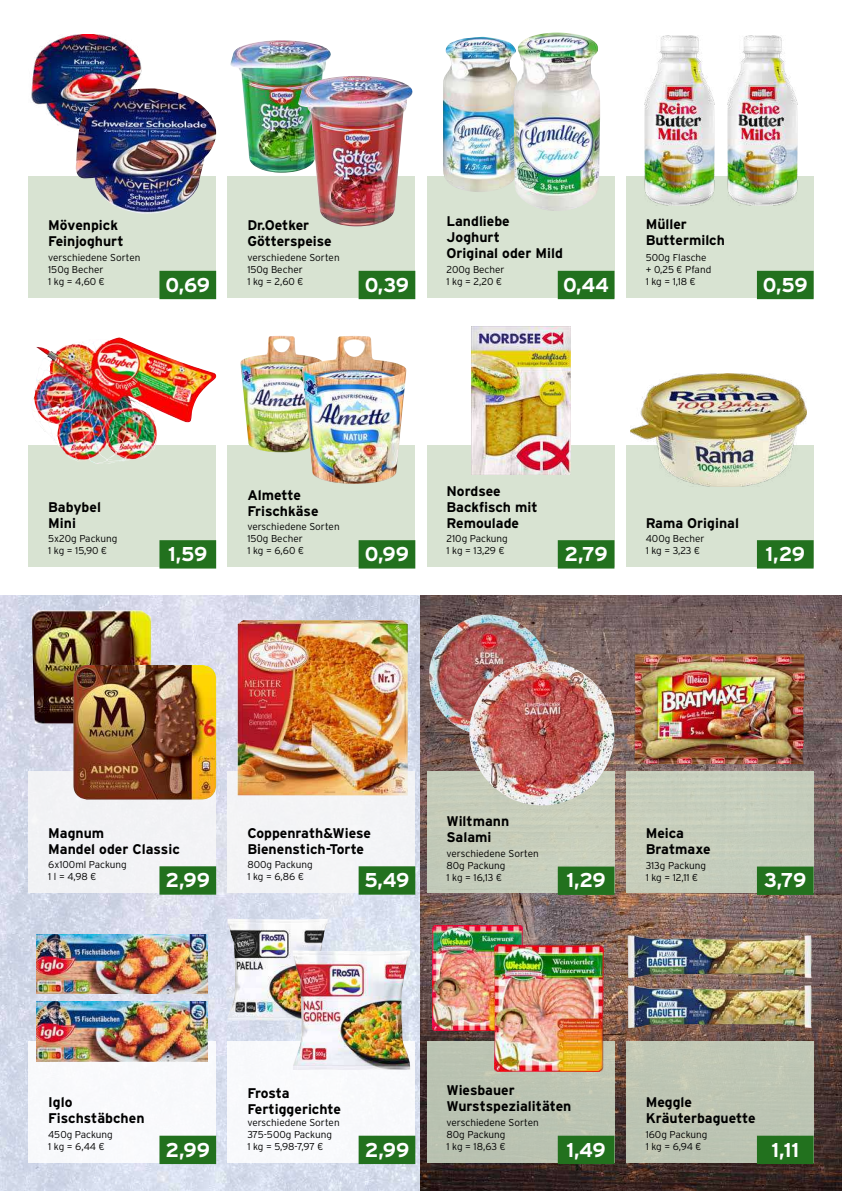
<style>
.page{position:relative;width:842px;height:1191px;background:#fff}
.page>*{position:absolute;margin:0;border:0;box-sizing:border-box;transform-origin:0 0}
.t1{font:700 20px "Interstate";letter-spacing:-.02em;color:#fff}
.t2{font:700 14px/16px "Interstate";color:#000}
.t3{font:300 10px/12px "Interstate";color:#000}
</style>
<div class="page">
<img style="left:0;top:595px;width:842px;height:596px">
<div style="left:227px;top:176px;width:188px;height:122px;background:#d8e3d2"></div>
<div style="left:28px;top:176px;width:188px;height:122px;background:#d8e3d2"></div>
<div style="left:28px;top:445px;width:188px;height:122px;background:#d8e3d2"></div>
<div style="left:427px;top:176px;width:187px;height:122px;background:#d8e3d2"></div>
<div style="left:227px;top:445px;width:188px;height:122px;background:#d8e3d2"></div>
<div style="left:626px;top:176px;width:188px;height:122px;background:#d8e3d2"></div>
<div style="left:427px;top:445px;width:187px;height:122px;background:#d8e3d2"></div>
<div style="left:626px;top:445px;width:188px;height:122px;background:#d8e3d2"></div>
<div style="left:227px;top:771px;width:188px;height:122px;background:#f8f8f8"></div>
<div style="left:28px;top:771px;width:188px;height:122px;background:#f8f8f8"></div>
<div style="left:427px;top:771px;width:187px;height:122px;background:#c6cdba"></div>
<div style="left:626px;top:771px;width:188px;height:122px;background:#c6cdbc"></div>
<div style="left:28px;top:1040px;width:188px;height:122px;background:#fff"></div>
<div style="left:227px;top:1040px;width:188px;height:122px;background:#fff"></div>
<div style="left:427px;top:1040px;width:187px;height:122px;background:#bac3b2"></div>
<div style="left:626px;top:1040px;width:188px;height:122px;background:#bec5b4"></div>
<div style="left:159px;top:540px;width:57px;height:28px;background:#22711e"></div>
<div style="left:359px;top:540px;width:56px;height:28px;background:#22711e"></div>
<div style="left:558px;top:540px;width:56px;height:28px;background:#22711e"></div>
<div style="left:757px;top:540px;width:57px;height:28px;background:#22711e"></div>
<div style="left:159px;top:271px;width:57px;height:28px;background:#22711e"></div>
<div style="left:359px;top:271px;width:56px;height:28px;background:#22711e"></div>
<div style="left:558px;top:271px;width:56px;height:28px;background:#22711e"></div>
<div style="left:757px;top:271px;width:57px;height:28px;background:#22711e"></div>
<img style="left:631px;top:650px;width:177px;height:119px">
<img style="left:427px;top:614px;width:125px;height:122px">
<img style="left:33px;top:338px;width:171px;height:126px">
<img style="left:227px;top:918px;width:101px;height:102px">
<img style="left:237px;top:620px;width:171px;height:175px">
<img style="left:471px;top:326px;width:100px;height:148px">
<img style="left:627px;top:985px;width:185px;height:43px">
<img style="left:627px;top:935px;width:185px;height:43px">
<img style="left:37px;top:1001px;width:171px;height:60px">
<img style="left:37px;top:934px;width:171px;height:59px">
<img style="left:240px;top:336px;width:62px;height:116px">
<img style="left:432px;top:926px;width:90px;height:104px">
<img style="left:32px;top:610px;width:119px;height:113px">
<img style="left:631px;top:373px;width:176px;height:114px">
<img style="left:302px;top:336px;width:104px;height:148px">
<img style="left:73px;top:665px;width:143px;height:135px">
<img style="left:293px;top:950px;width:117px;height:120px">
<img style="left:495px;top:944px;width:108px;height:127px">
<img style="left:469px;top:660px;width:145px;height:145px">
<div style="left:159px;top:866px;width:57px;height:28px;background:#22711e"></div>
<div style="left:359px;top:866px;width:56px;height:28px;background:#22711e"></div>
<div style="left:159px;top:1135px;width:57px;height:29px;background:#22711e"></div>
<div style="left:359px;top:1135px;width:56px;height:29px;background:#22711e"></div>
<div style="left:558px;top:866px;width:56px;height:29px;background:#22711e"></div>
<div style="left:757px;top:866px;width:57px;height:29px;background:#22711e"></div>
<div style="left:558px;top:1135px;width:56px;height:29px;background:#22711e"></div>
<div style="left:757px;top:1135px;width:57px;height:29px;background:#22711e"></div>
<img style="left:31px;top:34px;width:111px;height:95px">
<img style="left:75px;top:88px;width:141px;height:126px">
<img style="left:230px;top:40px;width:101px;height:133px">
<img style="left:443px;top:37px;width:70px;height:155px">
<img style="left:728px;top:35px;width:69px;height:171px">
<img style="left:645px;top:35px;width:69px;height:171px">
<img style="left:298px;top:76px;width:115px;height:150px">
<img style="left:513px;top:33px;width:87px;height:178px">
<h2 class="t2" style="left:48px;top:217px;width:77px">Mövenpick<br>Feinjoghurt</h2>
<p class="t3" style="left:48px;top:252px;width:94px">verschiedene Sorten<br>150g Becher<br>1 kg = 4,60 €</p>
<h1 class="t1" style="left:166px;top:274px;width:46px">0,69</h1>
<h2 class="t2" style="left:247px;top:217px;width:86px">Dr.Oetker<br>Götterspeise</h2>
<p class="t3" style="left:247px;top:252px;width:94px">verschiedene Sorten<br>150g Becher<br>1 kg = 2,60 €</p>
<h1 class="t1" style="left:365px;top:274px;width:46px">0,39</h1>
<h2 class="t2" style="left:446px;top:213px;width:118px">Landliebe<br>Joghurt<br>Original oder Mild</h2>
<p class="t3" style="left:446px;top:264px;width:60px">200g Becher<br>1 kg = 2,20 €</p>
<h1 class="t1" style="left:563px;top:274px;width:48px">0,44</h1>
<h2 class="t2" style="left:646px;top:216px;width:81px">Müller<br>Buttermilch</h2>
<p class="t3" style="left:646px;top:252px;width:67px">500g Flasche + 0,25 € Pfand<br>1 kg = 1,18 €</p>
<h1 class="t1" style="left:763px;top:274px;width:46px">0,59</h1>
<h2 class="t2" style="left:48px;top:498px;width:54px">Babybel<br>Mini</h2>
<p class="t3" style="left:48px;top:533px;width:71px">5x20g Packung<br>1 kg = 15,90 €</p>
<h1 class="t1" style="left:168px;top:543px;width:41px">1,59</h1>
<h2 class="t2" style="left:247px;top:486px;width:73px">Almette<br>Frischkäse</h2>
<p class="t3" style="left:247px;top:521px;width:94px">verschiedene Sorten<br>150g Becher<br>1 kg = 6,60 €</p>
<h1 class="t1" style="left:365px;top:543px;width:46px">0,99</h1>
<h2 class="t2" style="left:446px;top:482px;width:93px">Nordsee<br>Backfisch mit<br>Remoulade</h2>
<p class="t3" style="left:446px;top:533px;width:63px">210g Packung<br>1 kg = 13,29 €</p>
<h1 class="t1" style="left:564px;top:543px;width:45px">2,79</h1>
<h2 class="t2" style="left:646px;top:514px;width:95px">Rama Original</h2>
<p class="t3" style="left:646px;top:533px;width:60px">400g Becher<br>1 kg = 3,23 €</p>
<h1 class="t1" style="left:765px;top:543px;width:41px">1,29</h1>
<h2 class="t2" style="left:48px;top:824px;width:133px">Magnum<br>Mandel oder Classic</h2>
<p class="t3" style="left:48px;top:859px;width:80px">6x100ml Packung<br>1 l = 4,98 €</p>
<h1 class="t1" style="left:166px;top:869px;width:46px">2,99</h1>
<h2 class="t2" style="left:247px;top:824px;width:125px">Coppenrath&amp;Wiese<br>Bienenstich-Torte</h2>
<p class="t3" style="left:247px;top:859px;width:67px">800g Packung<br>1 kg = 6,86 €</p>
<h1 class="t1" style="left:365px;top:869px;width:46px">5,49</h1>
<h2 class="t2" style="left:446px;top:813px;width:64px">Wiltmann<br>Salami</h2>
<p class="t3" style="left:446px;top:847px;width:94px">verschiedene Sorten<br>80g Packung<br>1 kg = 16,13 €</p>
<h1 class="t1" style="left:566px;top:869px;width:41px">1,29</h1>
<h2 class="t2" style="left:646px;top:825px;width:66px">Meica<br>Bratmaxe</h2>
<p class="t3" style="left:646px;top:859px;width:62px">313g Packung<br>1 kg = 12,11 €</p>
<h1 class="t1" style="left:764px;top:869px;width:44px">3,79</h1>
<h2 class="t2" style="left:48px;top:1094px;width:98px">Iglo<br>Fischstäbchen</h2>
<p class="t3" style="left:48px;top:1128px;width:66px">450g Packung<br>1 kg = 6,44 €</p>
<h1 class="t1" style="left:166px;top:1138px;width:46px">2,99</h1>
<h2 class="t2" style="left:247px;top:1084px;width:95px">Frosta<br>Fertiggerichte</h2>
<p class="t3" style="left:247px;top:1116px;width:94px">verschiedene Sorten<br>375-500g Packung<br>1 kg = 5,98-7,97 €</p>
<h1 class="t1" style="left:365px;top:1138px;width:46px">2,99</h1>
<h2 class="t2" style="left:446px;top:1082px;width:126px">Wiesbauer<br>Wurstspezialitäten</h2>
<p class="t3" style="left:446px;top:1116px;width:94px">verschiedene Sorten<br>80g Packung<br>1 kg = 18,63 €</p>
<h1 class="t1" style="left:566px;top:1138px;width:41px">1,49</h1>
<h2 class="t2" style="left:646px;top:1094px;width:111px">Meggle<br>Kräuterbaguette</h2>
<p class="t3" style="left:646px;top:1128px;width:63px">160g Packung<br>1 kg = 6,94 €</p>
<h1 class="t1" style="left:771px;top:1138px;width:29px">1,11</h1>
</div>
